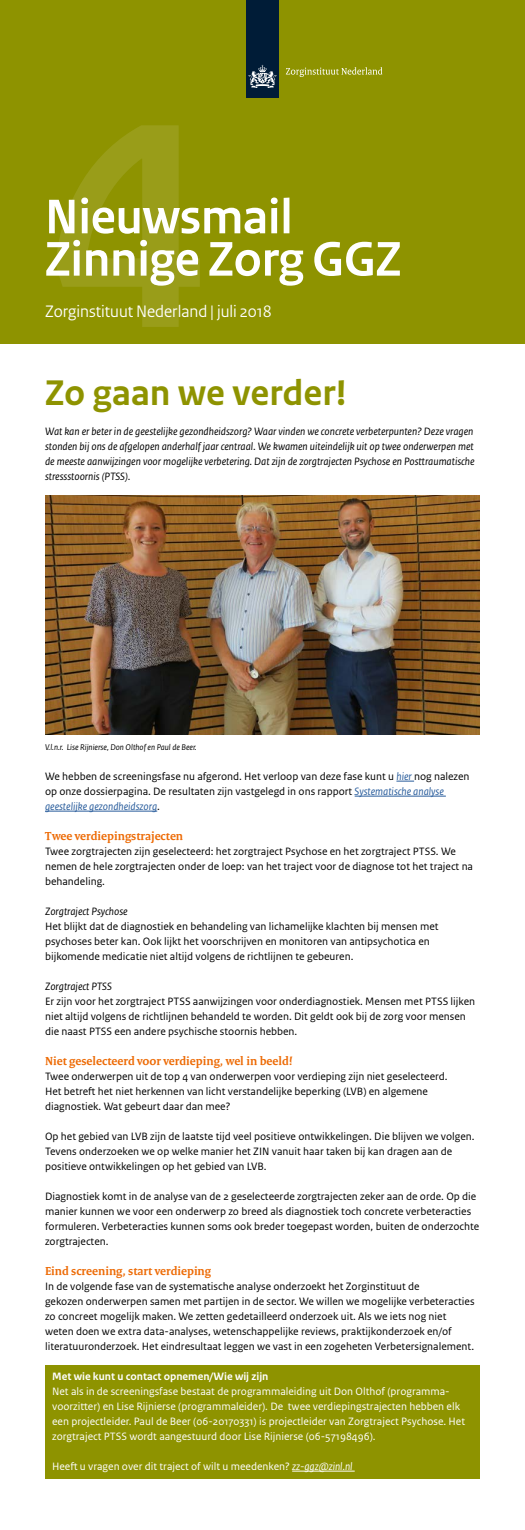
<style>
.page{position:relative;width:525px;height:1530px;background:#fff}
.page>*{position:absolute;margin:0;border:0;box-sizing:border-box;transform-origin:0 0}
.t1{font:700 306px "Rijksoverheid Sans Heading";color:#fff}
.t2{font:700 51.12px/42.4px "Rijksoverheid Sans Heading";color:#fff}
.t3{font:700 37.5px "Rijksoverheid Sans Text";color:#8e9300}
.t4{font:17.5px "Rijksoverheid Sans Heading";color:#fff}
.t5{font:700 12.5px "Rijksoverheid Serif";color:#ed6b06}
.t6{font:11.25px/15px "Rijksoverheid Sans Text";color:#000}
.t7{font:11.25px/15px "Rijksoverheid Sans Text";color:#fff}
.t8{font:italic 11.25px/15px "Rijksoverheid Sans Text";color:#000;text-align:justify}
.t9{font:700 11.25px "Rijksoverheid Sans Text";color:#fff}
.t10{font:italic 8.75px "Rijksoverheid Sans Text";color:#000}
.s1{font-style:italic;color:#275b9b}
.s2{font-style:italic}
</style>
<div class="page">
<div style="left:45px;top:1365px;width:434px;height:114px;background:#8e9300"></div>
<div style="left:0;top:0;width:524px;height:343px;background:#8e9300"></div>
<svg style="left:396px;top:781px;width:18px;height:1px"></svg>
<hr style="left:354px;top:796px;width:91px;height:1px;background:#275b9b">
<hr style="left:45px;top:811px;width:112px;height:1px;background:#275b9b">
<hr style="left:292px;top:1471px;width:62px;height:1px;background:#fff">
<div style="left:246px;top:0;width:32px;height:97px;background:#001c37"></div>
<svg style="left:248px;top:65px;width:28px;height:23px"></svg>
<svg style="left:286px;top:67px;width:96px;height:10px"></svg>
<img style="left:45px;top:495px;width:434px;height:240px">
<h1 class="t1" style="left:48px;top:55px;width:158px">4</h1>
<h2 class="t2" style="left:45px;top:197px;width:357px">Nieuwsmail<br>Zinnige Zorg GGZ</h2>
<h3 class="t4" style="left:45px;top:301px;width:228px">Zorginstituut Nederland | juli 2018</h3>
<h3 class="t3" style="left:45px;top:372px;width:303px">Zo gaan we verder!</h3>
<p class="t8" style="left:45px;top:424px;width:431px">Wat kan er beter in de geestelijke gezondheidszorg? Waar vinden we concrete verbeterpunten? Deze vragen stonden bij ons de afgelopen anderhalf jaar centraal. We kwamen uiteindelijk uit op twee onderwerpen met de meeste aanwijzingen voor mogelijke verbetering. Dat zijn de zorgtrajecten Psychose en Posttraumatische stressstoornis (PTSS).</p>
<p class="t10" style="left:45px;top:742px;width:153px">V.l.n.r. Lise Rijnierse, Don Olthof en Paul de Beer.</p>
<p class="t6" style="left:45px;top:769px;width:426px">We hebben de screeningsfase nu afgerond. Het verloop van deze fase kunt u <span class="s1">hier</span> nog nalezen op onze dossierpagina. De resultaten zijn vastgelegd in ons rapport <span class="s1">Systematische analyse geestelijke gezondheidszorg</span>.</p>
<p class="t5" style="left:45px;top:828px;width:140px">Twee verdiepingstrajecten</p>
<p class="t6" style="left:45px;top:844px;width:429px">Twee zorgtrajecten zijn geselecteerd: het zorgtraject Psychose en het zorgtraject PTSS. We nemen de hele zorgtrajecten onder de loep: van het traject voor de diagnose tot het traject na behandeling.</p>
<p class="t8" style="left:45px;top:904px;width:84px">Zorgtraject Psychose</p>
<p class="t6" style="left:45px;top:919px;width:395px">Het blijkt dat de diagnostiek en behandeling van lichamelijke klachten bij mensen met psychoses beter kan. Ook lijkt het voorschrijven en monitoren van antipsychotica en bijkomende medicatie niet altijd volgens de richtlijnen te gebeuren.</p>
<p class="t8" style="left:45px;top:979px;width:68px">Zorgtraject PTSS</p>
<p class="t6" style="left:45px;top:994px;width:431px">Er zijn voor het zorgtraject PTSS aanwijzingen voor onderdiagnostiek. Mensen met PTSS lijken niet altijd volgens de richtlijnen behandeld te worden. Dit geldt ook bij de zorg voor mensen die naast PTSS een andere psychische stoornis hebben.</p>
<p class="t5" style="left:45px;top:1053px;width:249px">Niet geselecteerd voor verdieping, wel in beeld!</p>
<p class="t6" style="left:45px;top:1069px;width:404px">Twee onderwerpen uit de top 4 van onderwerpen voor verdieping zijn niet geselecteerd.<br>Het betreft het niet herkennen van licht verstandelijke beperking (LVB) en algemene diagnostiek. Wat gebeurt daar dan mee?</p>
<p class="t6" style="left:45px;top:1129px;width:431px">Op het gebied van LVB zijn de laatste tijd veel positieve ontwikkelingen. Die blijven we volgen.<br>Tevens onderzoeken we op welke manier het ZIN vanuit haar taken bij kan dragen aan de positieve ontwikkelingen op het gebied van LVB.</p>
<p class="t6" style="left:45px;top:1189px;width:435px">Diagnostiek komt in de analyse van de 2 geselecteerde zorgtrajecten zeker aan de orde. Op die manier kunnen we voor een onderwerp zo breed als diagnostiek toch concrete verbeteracties formuleren. Verbeteracties kunnen soms ook breder toegepast worden, buiten de onderzochte zorgtrajecten.</p>
<p class="t5" style="left:45px;top:1263px;width:167px">Eind screening, start verdieping</p>
<p class="t6" style="left:45px;top:1279px;width:431px">In de volgende fase van de systematische analyse onderzoekt het Zorginstituut de<br>gekozen onderwerpen samen met partijen in de sector. We willen we mogelijke verbeteracties zo concreet mogelijk maken. We zetten gedetailleerd onderzoek uit. Als we iets nog niet weten doen we extra data-analyses, wetenschappelijke reviews, praktijkonderzoek en/of literatuuronderzoek. Het eindresultaat leggen we vast in een zogeheten Verbetersignalement.</p>
<p class="t9" style="left:52px;top:1370px;width:218px">Met wie kunt u contact opnemen/Wie wij zijn</p>
<p class="t7" style="left:52px;top:1384px;width:414px">Net als in de screeningsfase bestaat de programmaleiding uit Don Olthof (programma&shy;voorzitter) en Lise Rijnierse (programmaleider). De twee verdiepingstrajecten hebben elk een projectleider. Paul de Beer (06-20170331) is projectleider van Zorgtraject Psychose. Het zorgtraject PTSS wordt aangestuurd door Lise Rijnierse (06-57198496).</p>
<p class="t7" style="left:52px;top:1459px;width:302px">Heeft u vragen over dit traject of wilt u meedenken? <span class="s2">zz-ggz@zinl.nl</span></p>
</div>
